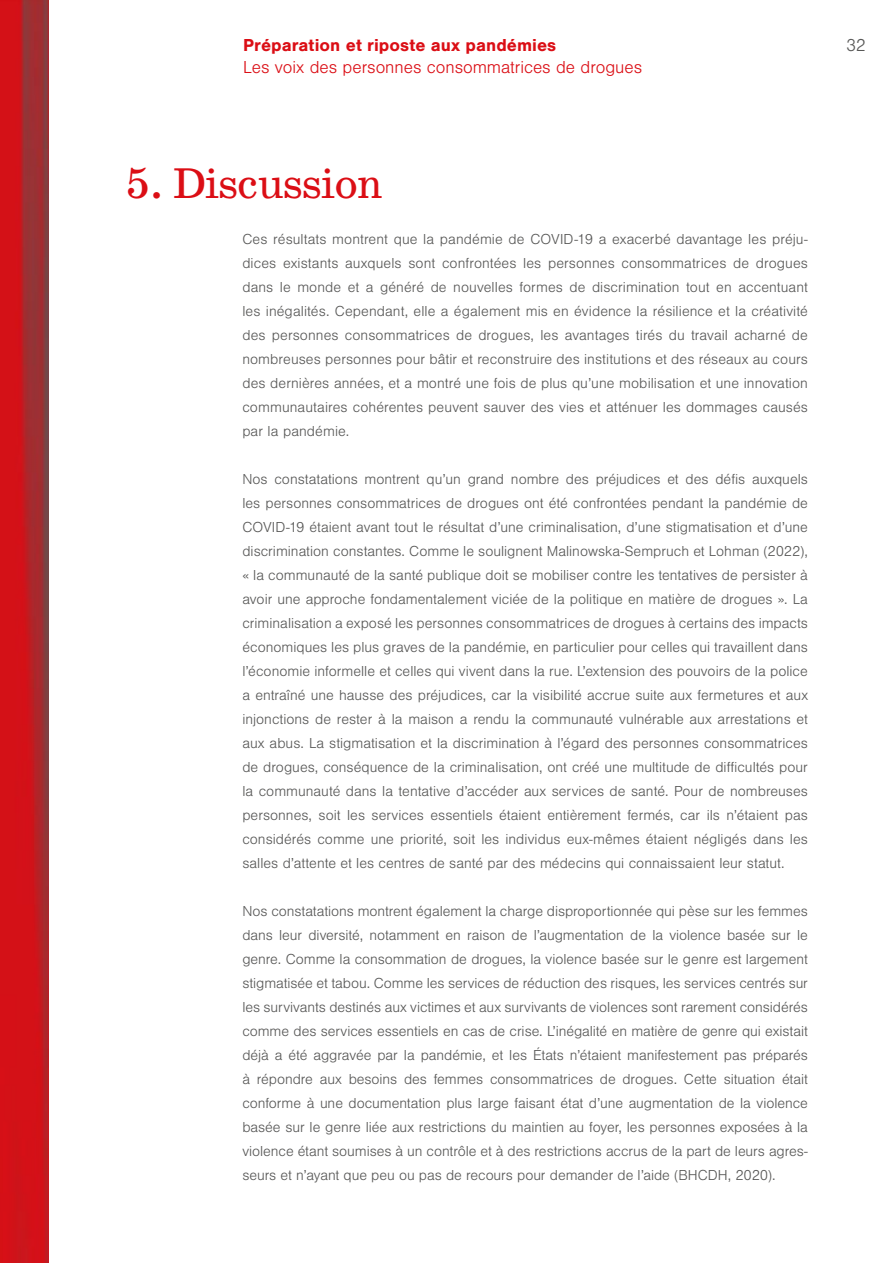
<style>
.page{position:relative;width:893px;height:1263px;background:#fff}
.page>*{position:absolute;margin:0;border:0;box-sizing:border-box;transform-origin:0 0}
.t1{font:43.65px "School";letter-spacing:-.02em;color:#db0e15}
.t2{font:300 18px "Nimbus San";letter-spacing:-.005em;color:#db0e15}
.t3{font:700 18px "Nimbus San";color:#db0e15}
.t4{font:300 18px "Nimbus San";color:#575756}
.t5{font:300 15px/24px "Nimbus San";color:#575756;text-align:justify}
</style>
<div class="page">
<img style="left:0;top:0;width:49px;height:1263px">
<p class="t3" style="left:243px;top:35px;width:315px">Préparation et riposte aux pandémies</p>
<p class="t2" style="left:243px;top:58px;width:400px">Les voix des personnes consommatrices de drogues</p>
<h1 class="t1" style="left:125px;top:157px;width:260px">5. Discussion</h1>
<p class="t5" style="left:242px;top:228px;width:567px">Ces résultats montrent que la pandémie de COVID-19 a exacerbé davantage les préju&shy;dices existants auxquels sont confrontées les personnes consommatrices de drogues dans le monde et a généré de nouvelles formes de discrimination tout en accentuant les inégalités. Cependant, elle a également mis en évidence la résilience et la créativité des personnes consommatrices de drogues, les avantages tirés du travail acharné de nombreuses personnes pour bâtir et reconstruire des institutions et des réseaux au cours des dernières années, et a montré une fois de plus qu’une mobilisation et une innovation communautaires cohérentes peuvent sauver des vies et atténuer les dommages causés par la pandémie.</p>
<p class="t5" style="left:242px;top:468px;width:567px">Nos constatations montrent qu’un grand nombre des préjudices et des défis auxquels les personnes consommatrices de drogues ont été confrontées pendant la pandémie de COVID-19 étaient avant tout le résultat d’une criminalisation, d’une stigmatisation et d’une discrimination constantes. Comme le soulignent Malinowska-Sempruch et Lohman (2022), « la communauté de la santé publique doit se mobiliser contre les tentatives de persister à avoir une approche fondamentalement viciée de la politique en matière de drogues ». La criminalisation a exposé les personnes consommatrices de drogues à certains des impacts économiques les plus graves de la pandémie, en particulier pour celles qui travaillent dans l’économie informelle et celles qui vivent dans la rue. L’extension des pouvoirs de la police a entraîné une hausse des préjudices, car la visibilité accrue suite aux fermetures et aux injonctions de rester à la maison a rendu la communauté vulnérable aux arrestations et aux abus. La stigmatisation et la discrimination à l’égard des personnes consommatrices de drogues, conséquence de la criminalisation, ont créé une multitude de difficultés pour la communauté dans la tentative d’accéder aux services de santé. Pour de nombreuses personnes, soit les services essentiels étaient entièrement fermés, car ils n’étaient pas considérés comme une priorité, soit les individus eux-mêmes étaient négligés dans les salles d’attente et les centres de santé par des médecins qui connaissaient leur statut.</p>
<p class="t5" style="left:242px;top:900px;width:567px">Nos constatations montrent également la charge disproportionnée qui pèse sur les femmes dans leur diversité, notamment en raison de l’augmentation de la violence basée sur le genre. Comme la consommation de drogues, la violence basée sur le genre est largement stigmatisée et tabou. Comme les services de réduction des risques, les services centrés sur les survivants destinés aux victimes et aux survivants de violences sont rarement considérés comme des services essentiels en cas de crise. L’inégalité en matière de genre qui existait déjà a été aggravée par la pandémie, et les États n’étaient manifestement pas préparés à répondre aux besoins des femmes consommatrices de drogues. Cette situation était conforme à une documentation plus large faisant état d’une augmentation de la violence basée sur le genre liée aux restrictions du maintien au foyer, les personnes exposées à la violence étant soumises à un contrôle et à des restrictions accrus de la part de leurs agres&shy;seurs et n’ayant que peu ou pas de recours pour demander de l’aide (BHCDH, 2020).</p>
<p class="t4" style="left:846px;top:35px;width:21px">32</p>
</div>
